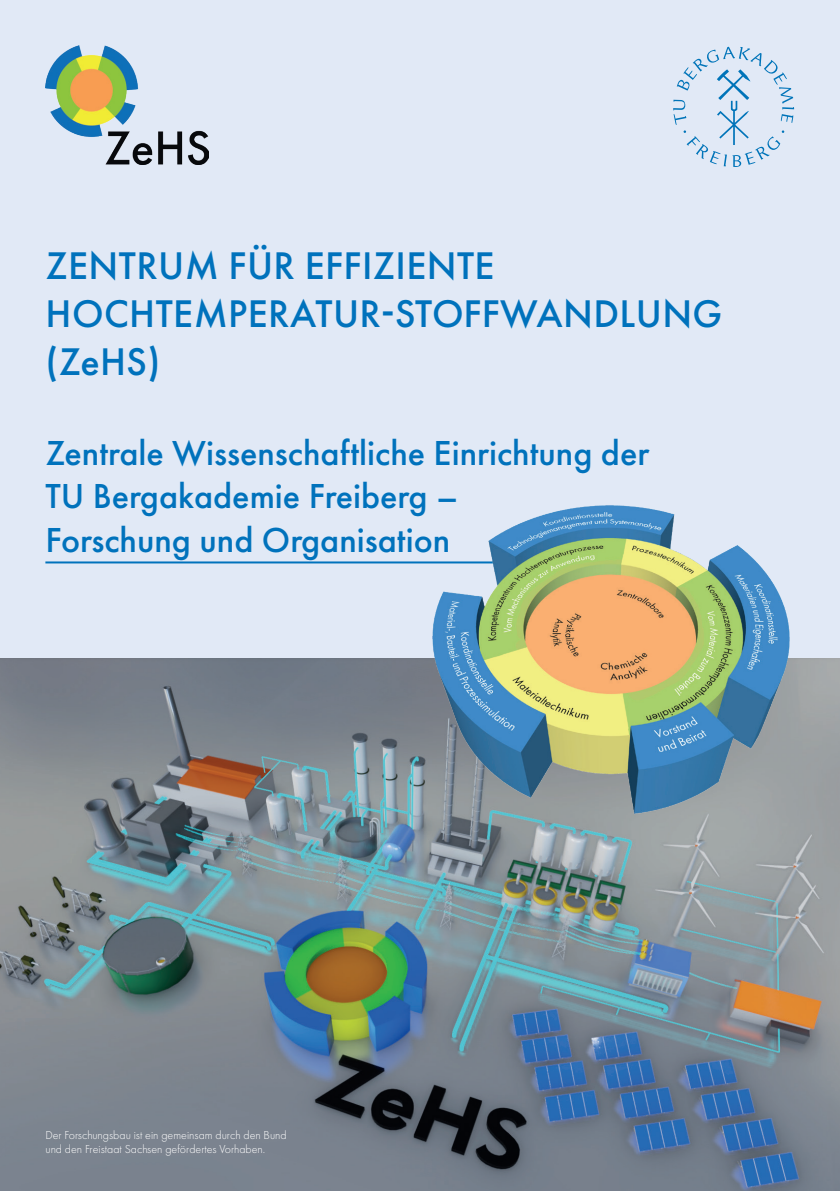
<style>
.page{position:relative;width:840px;height:1191px;background:#fff}
.page>*{position:absolute;margin:0;border:0;box-sizing:border-box;transform-origin:0 0}
.t1{font:40px/48px "Futura PT Medium";letter-spacing:.01em;color:#0072bc}
.t2{font:36px/43.2px "Futura PT Medium";color:#0072bc}
.t3{font:12px/14.4px "Futura PT Light";color:#fff}
</style>
<div class="page">
<div style="left:0;top:0;width:839px;height:1191px;background:#e1e9f6"></div>
<img style="left:45px;top:45px;width:163px;height:119px">
<svg style="left:673px;top:47px;width:120px;height:120px"></svg>
<img style="left:0;top:659px;width:839px;height:532px">
<hr style="left:45px;top:561px;width:601px;height:2px;background:#0072bc">
<img style="left:430px;top:505px;width:364px;height:311px">
<p class="t1" style="left:46px;top:242px;width:678px">ZENTRUM FÜR EFFIZIENTE<br>HOCHTEMPERATUR-STOFFWANDLUNG (ZeHS)</p>
<p class="t2" style="left:45px;top:431px;width:605px">Zentrale Wissenschaftliche Einrichtung der<br>TU Bergakademie Freiberg –<br>Forschung und Organisation</p>
<p class="t3" style="left:45px;top:1127px;width:243px">Der Forschungsbau ist ein gemeinsam durch den Bund und den Freistaat Sachsen gefördertes Vorhaben.</p>
</div>
